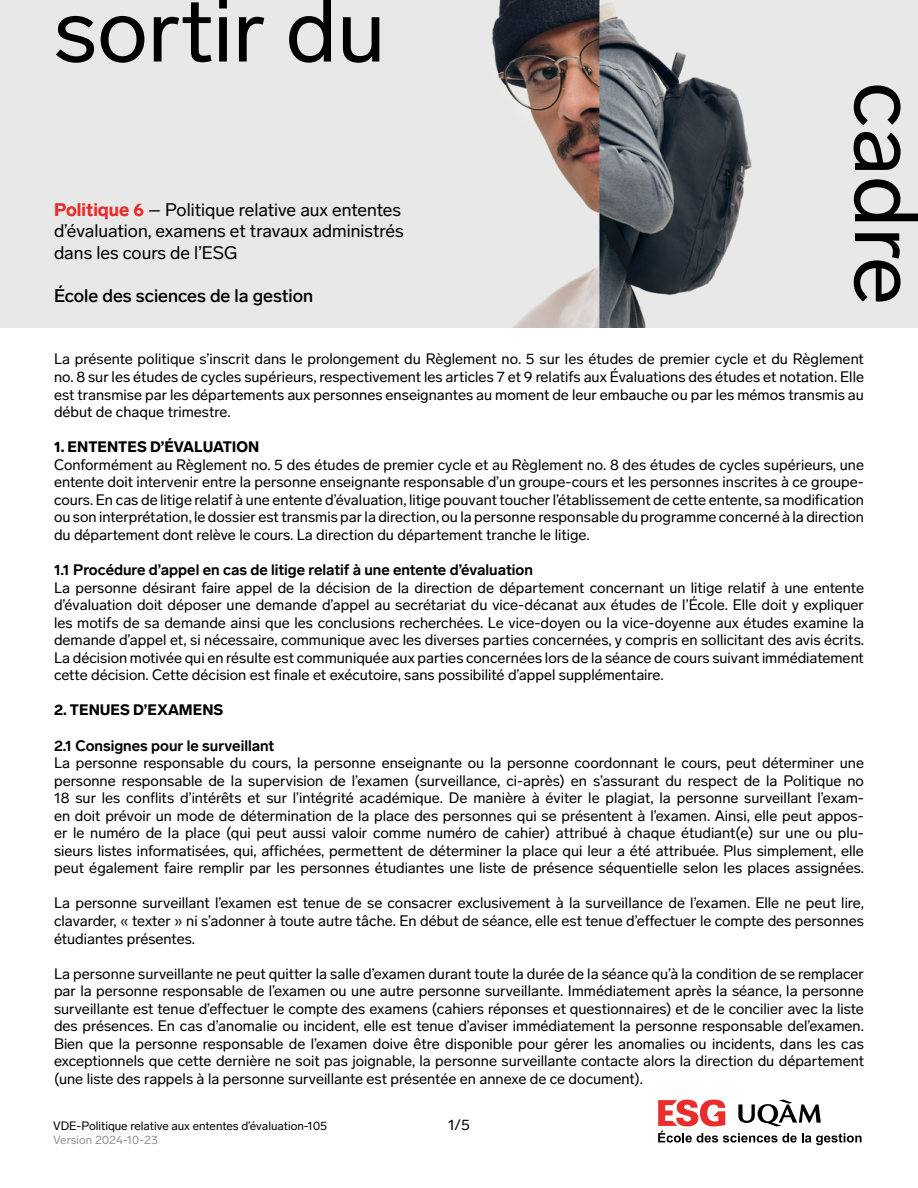
<style>
.page{position:relative;width:918px;height:1188px;background:#fff}
.page>*{position:absolute;margin:0;border:0;box-sizing:border-box;transform-origin:0 0}
.t1{font:90px "Lab Grotesque";color:#000}
.t2{font:18px/21.6px "Lab Grotesque";color:#000}
.t3{font:500 18px "Lab Grotesque";color:#000}
.t4{font:15px/17.5px "Lab Grotesque";color:#000;text-align:justify}
.t5{font:700 15px "Lab Grotesque";color:#000}
.t6{font:900 15px "Lab Grotesque";color:#000}
.t7{font:12px "Lab Grotesque";color:#000}
.t8{font:12px "Lab Grotesque";color:#939598}
.s1{font-weight:900;color:#ea2c2a}
</style>
<div class="page">
<div style="left:0;top:0;width:864px;height:327px;background:#e8e8e8"></div>
<img style="left:492px;top:0;width:426px;height:327px">
<svg style="left:658px;top:1099px;width:204px;height:46px"></svg>
<h1 class="t1" style="left:54px;top:-23px;width:333px">sortir du</h1>
<p class="t2" style="left:54px;top:199px;width:351px"><span class="s1">Politique 6</span> – Politique relative aux ententes d’évaluation, examens et travaux administrés dans les cours de l’ESG</p>
<p class="t3" style="left:54px;top:285px;width:261px">École des sciences de la gestion</p>
<h1 class="t1" style="left:939px;top:82px;width:225px;rotate:90deg">cadre</h1>
<p class="t4" style="left:54px;top:350px;width:812px">La présente politique s’inscrit dans le prolongement du Règlement no. 5 sur les études de premier cycle et du Règlement no. 8 sur les études de cycles supérieurs, respectivement les articles 7 et 9 relatifs aux Évaluations des études et notation. Elle est transmise par les départements aux personnes enseignantes au moment de leur embauche ou par les mémos transmis au début de chaque trimestre.</p>
<p class="t6" style="left:54px;top:438px;width:207px">1. ENTENTES D’ÉVALUATION</p>
<p class="t4" style="left:54px;top:456px;width:812px">Conformément au Règlement no. 5 des études de premier cycle et au Règlement no. 8 des études de cycles supérieurs, une entente doit intervenir entre la personne enseignante responsable d’un groupe-cours et les personnes inscrites à ce groupe&shy;cours. En cas de litige relatif à une entente d’évaluation, litige pouvant toucher l’établissement de cette entente, sa modification ou son interprétation, le dossier est transmis par la direction, ou la personne responsable du programme concerné à la direction du département dont relève le cours. La direction du département tranche le litige.</p>
<p class="t5" style="left:54px;top:561px;width:480px">1.1 Procédure d’appel en cas de litige relatif à une entente d’évaluation</p>
<p class="t4" style="left:54px;top:579px;width:812px">La personne désirant faire appel de la décision de la direction de département concernant un litige relatif à une entente d’évaluation doit déposer une demande d’appel au secrétariat du vice-décanat aux études de l’École. Elle doit y expliquer les motifs de sa demande ainsi que les conclusions recherchées. Le vice-doyen ou la vice-doyenne aux études examine la demande d’appel et, si nécessaire, communique avec les diverses parties concernées, y compris en sollicitant des avis écrits.<br>La décision motivée qui en résulte est communiquée aux parties concernées lors de la séance de cours suivant immédiatement cette décision. Cette décision est finale et exécutoire, sans possibilité d’appel supplémentaire.</p>
<p class="t6" style="left:54px;top:701px;width:171px">2. TENUES D’EXAMENS</p>
<p class="t5" style="left:54px;top:736px;width:222px">2.1 Consignes pour le surveillant</p>
<p class="t4" style="left:54px;top:754px;width:812px">La personne responsable du cours, la personne enseignante ou la personne coordonnant le cours, peut déterminer une personne responsable de la supervision de l’examen (surveillance, ci-après) en s’assurant du respect de la Politique no 18 sur les conflits d’intérêts et sur l’intégrité académique. De manière à éviter le plagiat, la personne surveillant l’exam&shy;en doit prévoir un mode de détermination de la place des personnes qui se présentent à l’examen. Ainsi, elle peut appos&shy;er le numéro de la place (qui peut aussi valoir comme numéro de cahier) attribué à chaque étudiant(e) sur une ou plu&shy;sieurs listes informatisées, qui, affichées, permettent de déterminer la place qui leur a été attribuée. Plus simplement, elle peut également faire remplir par les personnes étudiantes une liste de présence séquentielle selon les places assignées.</p>
<p class="t4" style="left:54px;top:895px;width:812px">La personne surveillant l’examen est tenue de se consacrer exclusivement à la surveillance de l’examen. Elle ne peut lire, clavarder, « texter » ni s’adonner à toute autre tâche. En début de séance, elle est tenue d’effectuer le compte des personnes étudiantes présentes.</p>
<p class="t4" style="left:54px;top:965px;width:812px">La personne surveillante ne peut quitter la salle d’examen durant toute la durée de la séance qu’à la condition de se remplacer par la personne responsable de l’examen ou une autre personne surveillante. Immédiatement après la séance, la personne surveillante est tenue d’effectuer le compte des examens (cahiers réponses et questionnaires) et de le concilier avec la liste des présences. En cas d’anomalie ou incident, elle est tenue d’aviser immédiatement la personne responsable del’examen.<br>Bien que la personne responsable de l’examen doive être disponible pour gérer les anomalies ou incidents, dans les cas exceptionnels que cette dernière ne soit pas joignable, la personne surveillante contacte alors la direction du département (une liste des rappels à la personne surveillante est présentée en annexe de ce document).</p>
<p class="t7" style="left:53px;top:1118px;width:275px">VDE-Politique relative aux ententes d’évaluation-105</p>
<p class="t8" style="left:53px;top:1133px;width:106px">Version 2024-10-23</p>
<p class="t4" style="left:448px;top:1116px;width:23px">1/5</p>
</div>
